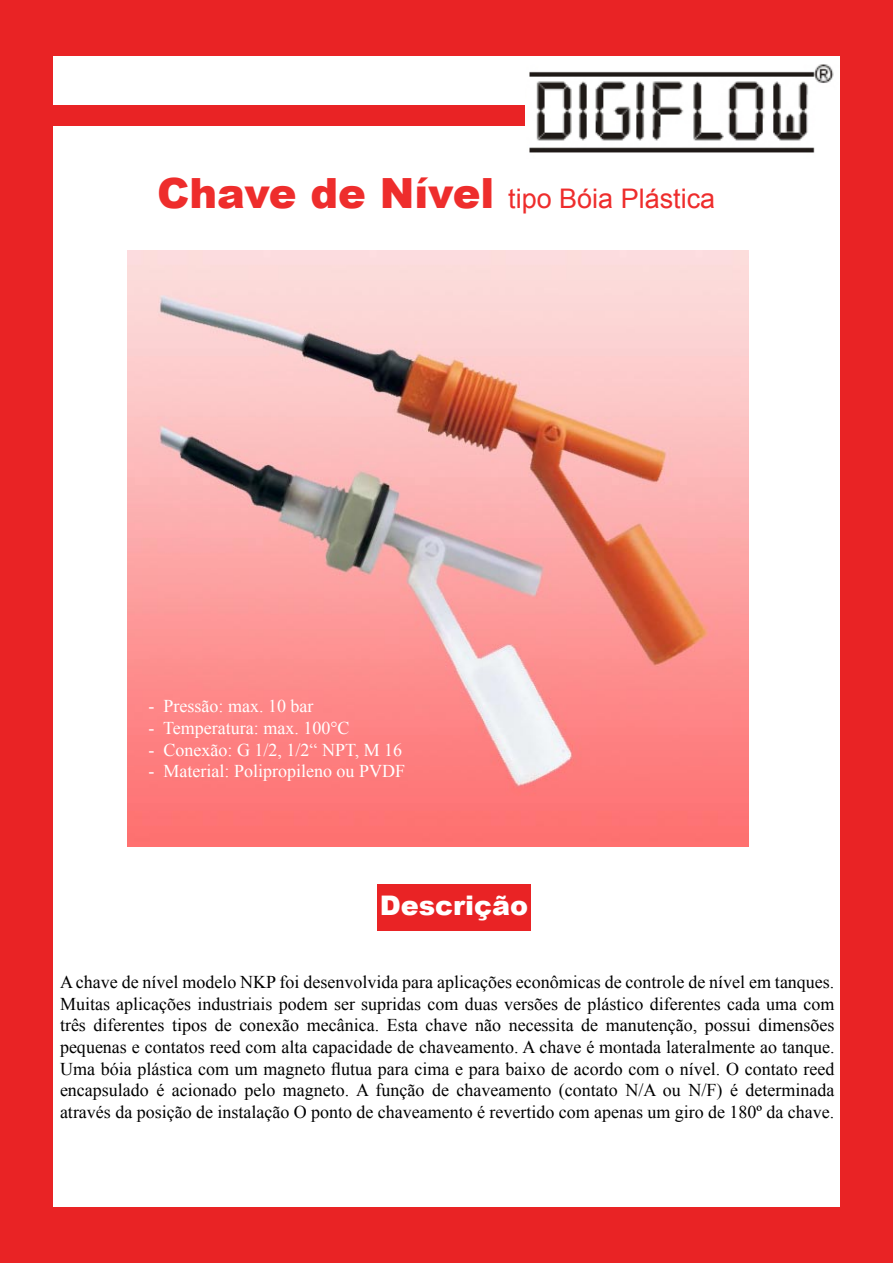
<style>
.page{position:relative;width:893px;height:1263px;background:#fff}
.page>*{position:absolute;margin:0;border:0;box-sizing:border-box;transform-origin:0 0}
.t1{font:27px "Arial";color:#ee2d2c}
.t2{font:900 27px "Arial";color:#fff}
.t3{font:18px/21.6px "Times New Roman";color:#000;text-align:justify}
.t4{font:18px "Times New Roman";color:#fff}
.s1{font-weight:900;font-size:41.7px}
</style>
<div class="page">
<div style="left:0;top:0;width:893px;height:55px;background:#e92325"></div>
<div style="left:0;top:1208px;width:893px;height:55px;background:#e92325"></div>
<div style="left:0;top:0;width:52px;height:1263px;background:#e92325"></div>
<div style="left:841px;top:0;width:52px;height:1263px;background:#e92325"></div>
<div style="left:0;top:106px;width:526px;height:20px;background:#e92325"></div>
<img style="left:525px;top:64px;width:309px;height:89px">
<img style="left:128px;top:250px;width:621px;height:596px">
<div style="left:378px;top:884px;width:153px;height:47px;background:#e92325"></div>
<h1 class="t1" style="left:157px;top:181px;width:560px"><span class="s1">Chave de Nível</span> tipo Bóia Plástica</h1>
<p class="t4" style="left:148px;top:694px;width:166px">- Pressão: max. 10 bar</p>
<p class="t4" style="left:148px;top:716px;width:203px">- Temperatura: max. 100°C</p>
<p class="t4" style="left:148px;top:737px;width:255px">- Conexão: G 1/2, 1/2“ NPT, M 16</p>
<p class="t4" style="left:148px;top:759px;width:258px">- Material: Polipropileno ou PVDF</p>
<h1 class="t2" style="left:380px;top:886px;width:150px">Descrição</h1>
<p class="t3" style="left:60px;top:971px;width:776px">A chave de nível modelo NKP foi desenvolvida para aplicações econômicas de controle de nível em tanques.<br>Muitas aplicações industriais podem ser supridas com duas versões de plástico diferentes cada uma com três diferentes tipos de conexão mecânica. Esta chave não necessita de manutenção, possui dimensões pequenas e contatos reed com alta capacidade de chaveamento. A chave é montada lateralmente ao tanque.<br>Uma bóia plástica com um magneto flutua para cima e para baixo de acordo com o nível. O contato reed encapsulado é acionado pelo magneto. A função de chaveamento (contato N/A ou N/F) é determinada através da posição de instalação O ponto de chaveamento é revertido com apenas um giro de 180º da chave.</p>
</div>
